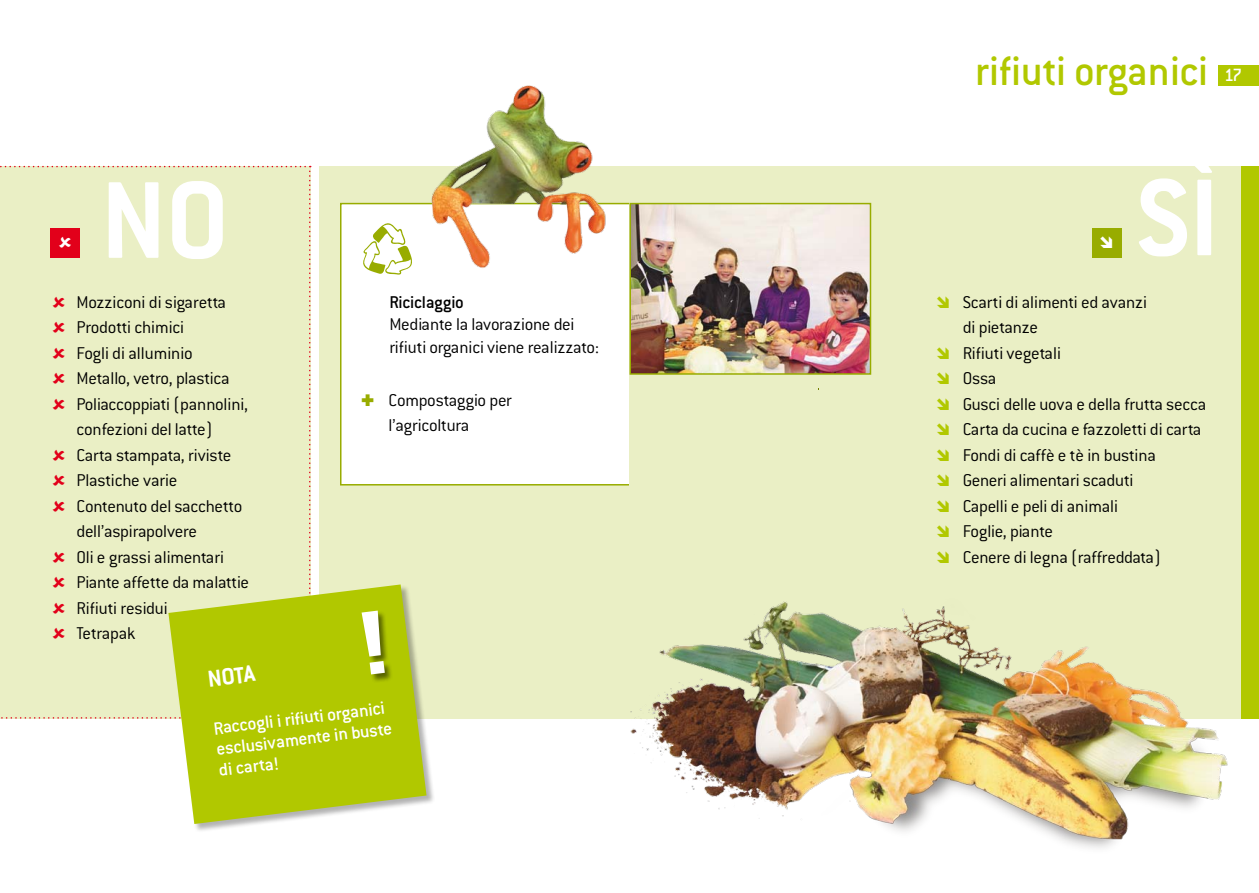
<style>
.page{position:relative;width:1259px;height:893px;background:#fff}
.page>*{position:absolute;margin:0;border:0;box-sizing:border-box;transform-origin:0 0}
.t1{font:700 120px "Conduit ITC";color:#fff}
.t2{font:500 45px "Conduit ITC";letter-spacing:-.01em;color:#b1c800}
.t3{font:700 25.5px "Conduit ITC";color:#fff}
.t4{font:500 19.5px/21px "Conduit ITC";color:#fff}
.t5{font:300 18.75px/25.5px "Conduit ITC";letter-spacing:-.015em;color:#000}
.t6{font:500 18.75px "Conduit ITC";letter-spacing:-.015em;color:#000}
.s1{color:#98ac00}
</style>
<div class="page">
<div style="left:1219px;top:65px;width:40px;height:20px;background:#b1c800"></div>
<div style="left:319px;top:166px;width:940px;height:553px;background:#eaefc5"></div>
<div style="left:340px;top:203px;width:311px;height:282px;background:#fff;border:2px solid #98ac00"></div>
<img style="left:425px;top:85px;width:186px;height:183px">
<div style="left:629px;top:183px;width:37px;height:434px;background:#eaefc5"></div>
<div style="left:1242px;top:166px;width:17px;height:553px;background:#b1c800"></div>
<div style="left:168px;top:585px;width:267px;height:247px;background:#000;opacity:.3"></div>
<svg style="left:168px;top:584px;width:258px;height:240px;background:#bcce2e"></svg>
<div style="left:362px;top:611px;width:31px;height:72px;background:#000;opacity:.5"></div>
<svg style="left:361px;top:611px;width:24px;height:63px;background:#ccd683"></svg>
<img style="left:630px;top:483px;width:612px;height:365px">
<svg style="left:363px;top:223px;width:49px;height:52px"></svg>
<img style="left:632px;top:206px;width:236px;height:166px">
<div style="left:629px;top:203px;width:242px;height:172px;border:2px solid #98ac00"></div>
<div style="left:1092px;top:228px;width:29px;height:30px;background:#98ac00"></div>
<svg style="left:937px;top:483px;width:29px;height:4px"></svg>
<svg style="left:937px;top:500px;width:29px;height:13px"></svg>
<svg style="left:937px;top:525px;width:29px;height:13px"></svg>
<svg style="left:937px;top:551px;width:29px;height:13px"></svg>
<svg style="left:0;top:166px;width:311px;height:553px;background:#e4e9b1"></svg>
<h2 class="t2" style="left:975px;top:46px;width:234px">rifiuti organici</h2>
<p class="t4" style="left:1224px;top:64px;width:19px">17</p>
<h1 class="t1" style="left:101px;top:150px;width:117px">No</h1>
<h1 class="t1" style="left:1136px;top:148px;width:84px">Sì</h1>
<p class="t5" style="left:77px;top:289px;width:174px">Mozziconi di sigaretta<br>Prodotti chimici<br>Fogli di alluminio<br>Metallo, vetro, plastica<br>Poliaccoppiati (pannolini, confezioni del latte)<br>Carta stampata, riviste<br>Plastiche varie<br>Contenuto del sacchetto dell’aspirapolvere<br>Oli e grassi alimentari<br>Piante affette da malattie<br>Rifiuti residui<br>Tetrapak</p>
<p class="t5" style="left:962px;top:289px;width:245px">Scarti di alimenti ed avanzi<br>di pietanze<br>Rifiuti vegetali<br>Ossa<br>Gusci delle uova e della frutta secca<br>Carta da cucina e fazzoletti di carta<br>Fondi di caffè e tè in bustina<br>Generi alimentari scaduti<br>Capelli e peli di animali<br>Foglie, piante<br>Cenere di legna (raffreddata)</p>
<p class="t6" style="left:389px;top:291px;width:76px">Riciclaggio</p>
<p class="t5" style="left:389px;top:313px;width:211px;line-height:22.5px">Mediante la lavorazione dei rifiuti organici viene realizzato:</p>
<p class="t5" style="left:388px;top:387px;width:125px;text-indent:-27px"><span class="s1">✚</span> Compostaggio per l’agricoltura</p>
<h3 class="t3" style="left:206px;top:664px;width:49px;rotate:-7deg">NOTA</h3>
<p class="t4" style="left:212px;top:718px;width:179px;rotate:-7deg">Raccogli i rifi uti organici esclusivamente in buste di carta!</p>
</div>
